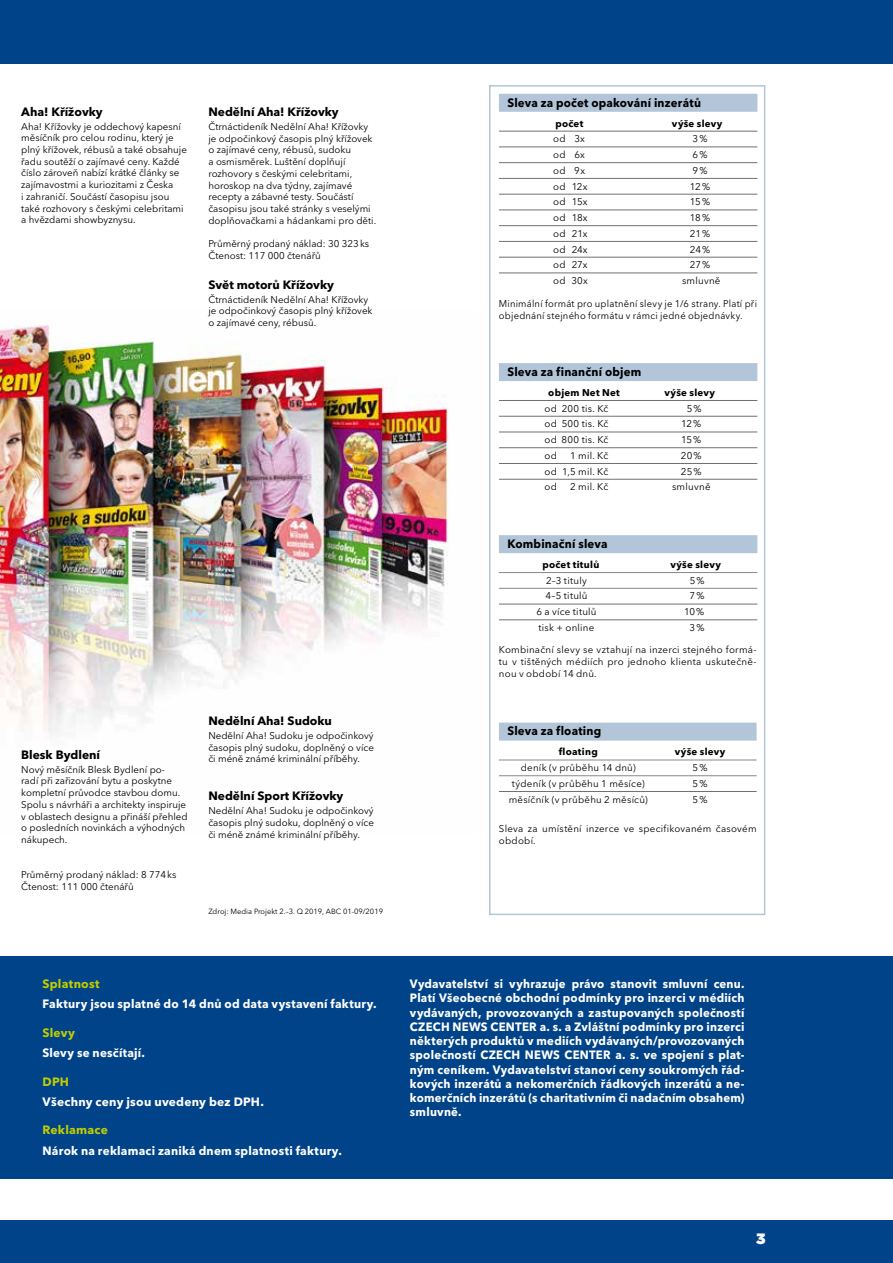
<style>
.page{position:relative;width:893px;height:1263px;background:#fff}
.page>*{position:absolute;margin:0;border:0;box-sizing:border-box;transform-origin:0 0}
.t1{font:900 15px "Gotham";color:#fff}
.t2{font:700 12px/14.2px "Avenir Next LT Pro";letter-spacing:.02em;color:#fff;text-align:justify;scale:.95 1}
.t3{font:700 12px "Avenir Next LT Pro";letter-spacing:.02em;color:#fff}
.t4{font:700 12px "Avenir Next LT Pro";color:#000}
.t5{font:700 12px "Avenir Next LT Pro";letter-spacing:.02em;color:#000;scale:.95 1}
.t6{font:700 12px "Avenir Next LT Pro";letter-spacing:.02em;color:#c0ce00}
.t7{font:9.75px/11.7px "Avenir Next LT Pro";color:#000}
.t8{font:9.75px/12px "Avenir Next LT Pro";letter-spacing:.025em;color:#000}
.t9{font:9.75px/12px "Avenir Next LT Pro";letter-spacing:.02em;color:#000}
.t10{font:700 9.75px "Avenir Next LT Pro";letter-spacing:.025em;color:#000}
.t11{font:9.75px "Avenir Next LT Pro";letter-spacing:.03em;color:#000}
.t12{font:7.5px "Avenir Next LT Pro";color:#000}
</style>
<div class="page">
<div style="left:0;top:0;width:893px;height:64px;background:#004389"></div>
<div style="left:0;top:1220px;width:893px;height:43px;background:#004389"></div>
<div style="left:0;top:957px;width:893px;height:222px;background:#004389"></div>
<img style="left:0;top:325px;width:449px;height:410px">
<div style="left:489px;top:85px;width:276px;height:830px;border:2px solid #b2c5d9"></div>
<div style="left:499px;top:94px;width:258px;height:18px;background:#b2c5d9"></div>
<hr style="left:499px;top:131px;width:258px;height:1px;background:#707172">
<hr style="left:499px;top:147px;width:258px;height:1px;background:#707172">
<hr style="left:499px;top:162px;width:258px;height:1px;background:#707172">
<hr style="left:499px;top:178px;width:258px;height:1px;background:#707172">
<hr style="left:499px;top:194px;width:258px;height:1px;background:#707172">
<hr style="left:499px;top:210px;width:258px;height:1px;background:#707172">
<hr style="left:499px;top:225px;width:258px;height:1px;background:#707172">
<hr style="left:499px;top:241px;width:258px;height:1px;background:#707172">
<hr style="left:499px;top:257px;width:258px;height:1px;background:#707172">
<hr style="left:499px;top:273px;width:258px;height:1px;background:#707172">
<div style="left:499px;top:363px;width:258px;height:18px;background:#b2c5d9"></div>
<hr style="left:499px;top:400px;width:258px;height:1px;background:#707172">
<hr style="left:499px;top:416px;width:258px;height:1px;background:#707172">
<hr style="left:499px;top:432px;width:258px;height:1px;background:#707172">
<hr style="left:499px;top:447px;width:258px;height:1px;background:#707172">
<hr style="left:499px;top:463px;width:258px;height:1px;background:#707172">
<hr style="left:499px;top:479px;width:258px;height:1px;background:#707172">
<div style="left:499px;top:535px;width:258px;height:18px;background:#b2c5d9"></div>
<hr style="left:499px;top:572px;width:258px;height:1px;background:#87888a">
<hr style="left:499px;top:588px;width:258px;height:1px;background:#87888a">
<hr style="left:499px;top:604px;width:258px;height:1px;background:#707172">
<hr style="left:499px;top:619px;width:258px;height:1px;background:#707172">
<div style="left:499px;top:723px;width:258px;height:18px;background:#b2c5d9"></div>
<hr style="left:499px;top:760px;width:258px;height:1px;background:#87888a">
<hr style="left:499px;top:775px;width:258px;height:1px;background:#87888a">
<hr style="left:499px;top:791px;width:258px;height:1px;background:#707172">
<p class="t4" style="left:21px;top:104px;width:83px">Aha! Křížovky</p>
<p class="t7" style="left:21px;top:120px;width:167px">Aha! Křížovky je oddechový kapesní měsíčník pro celou rodinu, který je plný křížovek, rébusů a také obsahuje řadu soutěží o zajímavé ceny. Každé číslo zároveň nabízí krátké články se zajímavostmi a kuriozitami z Česka<br>i zahraničí. Součástí časopisu jsou také rozhovory s českými celebritami a hvězdami showbyznysu.</p>
<p class="t4" style="left:208px;top:105px;width:132px">Nedělní Aha! Křížovky</p>
<p class="t7" style="left:208px;top:121px;width:169px">Čtrnáctideník Nedělní Aha! Křížovky je odpočinkový časopis plný křížovek o zajímavé ceny, rébusů, sudoku<br>a osmisměrek. Luštění doplňují rozhovory s českými celebritami, horoskop na dva týdny, zajímavé recepty a zábavné testy. Součástí časopisu jsou také stránky s veselými doplňovačkami a hádankami pro děti.</p>
<p class="t7" style="left:208px;top:238px;width:162px">Průměrný prodaný náklad: 30 323ks<br>Čtenost: 117 000 čtenářů</p>
<p class="t4" style="left:208px;top:277px;width:127px">Svět motorů Křížovky</p>
<p class="t7" style="left:208px;top:293px;width:166px">Čtrnáctideník Nedělní Aha! Křížovky je odpočinkový časopis plný křížovek o zajímavé ceny, rébusů.</p>
<p class="t4" style="left:21px;top:747px;width:80px">Blesk Bydlení</p>
<p class="t7" style="left:21px;top:763px;width:168px">Nový měsíčník Blesk Bydlení po-<br>radí při zařizování bytu a poskytne kompletní průvodce stavbou domu.<br>Spolu s návrháři a architekty inspiruje v oblastech designu a přináší přehled o posledních novinkách a výhodných nákupech.</p>
<p class="t7" style="left:21px;top:869px;width:157px">Průměrný prodaný náklad: 8 774ks<br>Čtenost: 111 000 čtenářů</p>
<p class="t4" style="left:208px;top:714px;width:125px">Nedělní Aha! Sudoku</p>
<p class="t7" style="left:208px;top:730px;width:167px;text-align:justify">Nedělní Aha! Sudoku je odpočinkový časopis plný sudoku, doplněný o více či méně známé kriminální příběhy.</p>
<p class="t4" style="left:208px;top:789px;width:136px">Nedělní Sport Křížovky</p>
<p class="t7" style="left:208px;top:805px;width:167px;text-align:justify">Nedělní Aha! Sudoku je odpočinkový časopis plný sudoku, doplněný o více či méně známé kriminální příběhy.</p>
<p class="t12" style="left:208px;top:907px;width:176px">Zdroj: Media Projekt 2.–3. Q 2019, ABC 01-09/2019</p>
<p class="t6" style="left:43px;top:976px;width:59px">Splatnost</p>
<p class="t3" style="left:43px;top:997px;width:336px">Faktury jsou splatné do 14 dnů od data vystavení faktury.</p>
<p class="t6" style="left:43px;top:1025px;width:34px">Slevy</p>
<p class="t3" style="left:43px;top:1045px;width:104px">Slevy se nesčítají.</p>
<p class="t6" style="left:43px;top:1074px;width:28px">DPH</p>
<p class="t3" style="left:43px;top:1094px;width:223px">Všechny ceny jsou uvedeny bez DPH.</p>
<p class="t6" style="left:43px;top:1123px;width:67px">Reklamace</p>
<p class="t3" style="left:43px;top:1143px;width:301px">Nárok na reklamaci zaniká dnem splatnosti faktury.</p>
<p class="t5" style="left:507px;top:95px;width:205px">Sleva za počet opakování inzerátů</p>
<p class="t10" style="left:555px;top:117px;width:29px">počet</p>
<p class="t10" style="left:672px;top:117px;width:52px">výše slevy</p>
<p class="t7" style="left:553px;top:133px;width:33px">od 3x</p>
<p class="t7" style="left:693px;top:133px;width:16px">3%</p>
<p class="t7" style="left:553px;top:149px;width:33px">od 6x</p>
<p class="t7" style="left:693px;top:149px;width:16px">6%</p>
<p class="t7" style="left:553px;top:165px;width:33px">od 9x</p>
<p class="t7" style="left:693px;top:165px;width:16px">9%</p>
<p class="t7" style="left:553px;top:180px;width:36px">od 12x</p>
<p class="t7" style="left:690px;top:180px;width:22px">12%</p>
<p class="t7" style="left:553px;top:196px;width:36px">od 15x</p>
<p class="t7" style="left:690px;top:196px;width:22px">15%</p>
<p class="t7" style="left:553px;top:212px;width:36px">od 18x</p>
<p class="t7" style="left:690px;top:212px;width:22px">18%</p>
<p class="t7" style="left:553px;top:228px;width:36px">od 21x</p>
<p class="t7" style="left:690px;top:228px;width:22px">21%</p>
<p class="t7" style="left:553px;top:243px;width:36px">od 24x</p>
<p class="t7" style="left:690px;top:243px;width:22px">24%</p>
<p class="t7" style="left:553px;top:259px;width:36px">od 27x</p>
<p class="t7" style="left:690px;top:259px;width:22px">27%</p>
<p class="t7" style="left:553px;top:275px;width:36px">od 30x</p>
<p class="t8" style="left:682px;top:275px;width:40px">smluvně</p>
<p class="t9" style="left:499px;top:298px;width:260px">Minimální formát pro uplatnění slevy je 1/6 strany. Platí při objednání stejného formátu v rámci jedné objednávky.</p>
<p class="t5" style="left:507px;top:364px;width:142px">Sleva za finanční objem</p>
<p class="t10" style="left:548px;top:386px;width:73px">objem Net Net</p>
<p class="t10" style="left:664px;top:386px;width:52px">výše slevy</p>
<p class="t8" style="left:544px;top:402px;width:65px">od 200 tis. Kč</p>
<p class="t7" style="left:687px;top:402px;width:16px">5%</p>
<p class="t8" style="left:544px;top:418px;width:65px">od 500 tis. Kč</p>
<p class="t7" style="left:681px;top:418px;width:22px">12%</p>
<p class="t11" style="left:544px;top:434px;width:65px">od 800 tis. Kč</p>
<p class="t7" style="left:681px;top:434px;width:22px">15%</p>
<p class="t7" style="left:544px;top:450px;width:14px">od</p>
<p class="t7" style="left:570px;top:450px;width:40px">1 mil. Kč</p>
<p class="t7" style="left:681px;top:450px;width:22px">20%</p>
<p class="t7" style="left:544px;top:465px;width:65px">od 1,5 mil. Kč</p>
<p class="t7" style="left:681px;top:465px;width:22px">25%</p>
<p class="t7" style="left:544px;top:481px;width:14px">od</p>
<p class="t7" style="left:570px;top:481px;width:40px">2 mil. Kč</p>
<p class="t8" style="left:672px;top:481px;width:40px">smluvně</p>
<p class="t5" style="left:507px;top:536px;width:107px">Kombinační sleva</p>
<p class="t10" style="left:542px;top:558px;width:58px">počet titulů</p>
<p class="t10" style="left:670px;top:558px;width:52px">výše slevy</p>
<p class="t7" style="left:546px;top:574px;width:42px">2–3 tituly</p>
<p class="t7" style="left:690px;top:574px;width:16px">5%</p>
<p class="t7" style="left:545px;top:590px;width:44px">4–5 titulů</p>
<p class="t7" style="left:689px;top:590px;width:16px">7%</p>
<p class="t8" style="left:536px;top:606px;width:62px">6 a více titulů</p>
<p class="t7" style="left:684px;top:606px;width:22px">10%</p>
<p class="t9" style="left:539px;top:621px;width:57px">tisk + online</p>
<p class="t7" style="left:690px;top:622px;width:16px">3%</p>
<p class="t7" style="left:499px;top:643px;width:259px;text-align:justify">Kombinační slevy se vztahují na inzerci stejného formá&shy;tu v tištěných médiích pro jednoho klienta uskutečně&shy;nou v období 14 dnů.</p>
<p class="t5" style="left:507px;top:724px;width:100px">Sleva za floating</p>
<p class="t10" style="left:559px;top:746px;width:41px">floating</p>
<p class="t10" style="left:675px;top:746px;width:52px">výše slevy</p>
<p class="t9" style="left:521px;top:762px;width:116px">deník (v průběhu 14 dnů)</p>
<p class="t7" style="left:693px;top:762px;width:16px">5%</p>
<p class="t8" style="left:512px;top:777px;width:134px">týdeník (v průběhu 1 měsíce)</p>
<p class="t7" style="left:693px;top:778px;width:16px">5%</p>
<p class="t8" style="left:509px;top:793px;width:141px">měsíčník (v průběhu 2 měsíců)</p>
<p class="t7" style="left:693px;top:793px;width:16px">5%</p>
<p class="t8" style="left:499px;top:823px;width:259px">Sleva za umístění inzerce ve specifikovaném časovém období.</p>
<p class="t2" style="left:410px;top:977px;width:354px">Vydavatelství si vyhrazuje právo stanovit smluvní cenu.<br>Platí Všeobecné obchodní podmínky pro inzerci v médiích vydávaných, provozovaných a zastupovaných společností CZECH NEWS CENTER a. s. a Zvláštní podmínky pro inzerci některých produktů v mediích vydávaných/provozovaných společností CZECH NEWS CENTER a. s. ve spojení s plat&shy;ným ceníkem. Vydavatelství stanoví ceny soukromých řád&shy;kových inzerátů a nekomerčních řádkových inzerátů a ne&shy;komerčních inzerátů (s charitativním či nadačním obsahem) smluvně.</p>
<h1 class="t1" style="left:756px;top:1228px;width:11px">3</h1>
</div>
